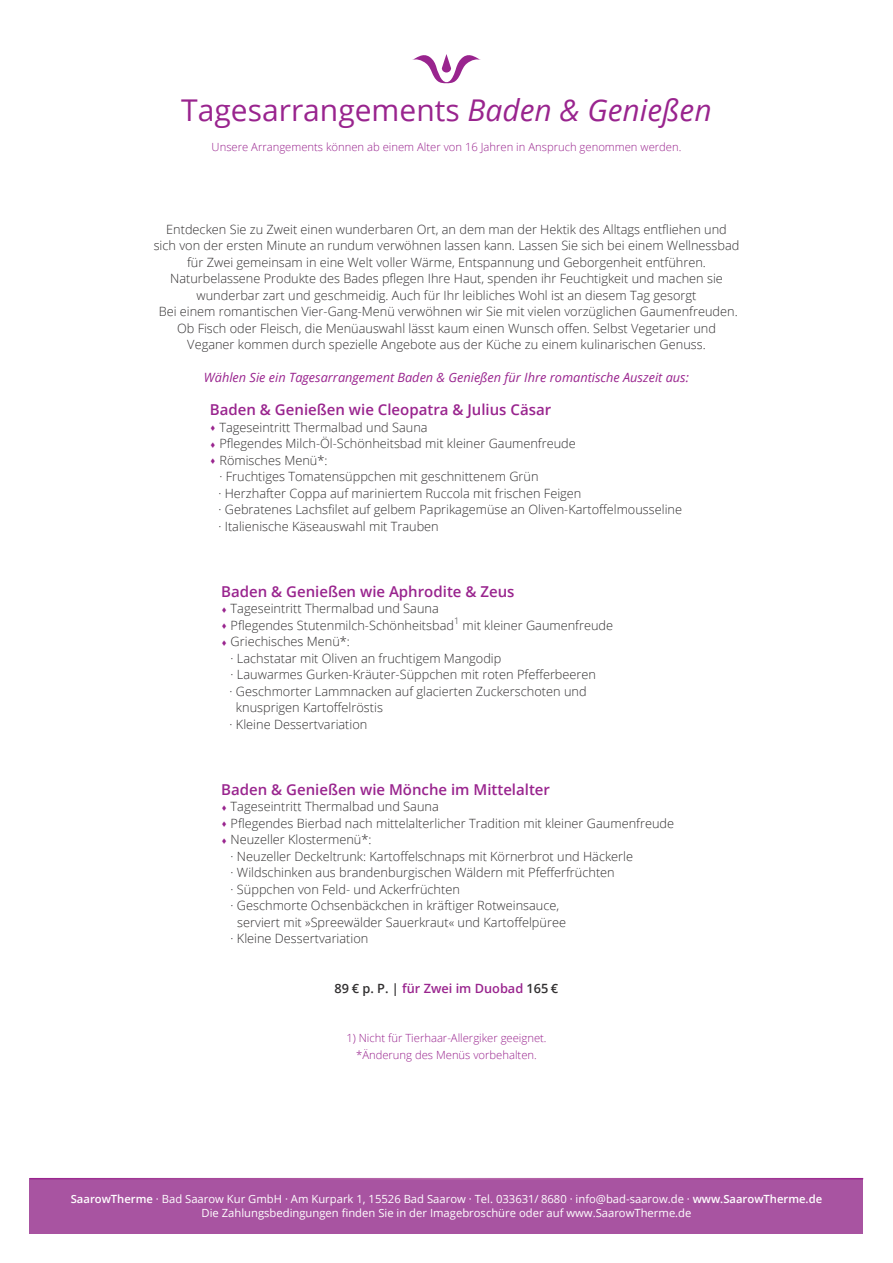
<style>
.page{position:relative;width:893px;height:1263px;background:#fff}
.page>*{position:absolute;margin:0;border:0;box-sizing:border-box;transform-origin:0 0}
.t1{font:30px "Open Sans";color:#99248e}
.t2{font:600 15px "Open Sans";color:#99248e}
.t3{font:300 12.75px/16.5px "Open Sans";color:#312f30}
.t4{font:italic 12.75px "Open Sans";color:#99248e}
.t5{font:600 12.75px "Open Sans";color:#99248e}
.t6{font:11.25px/13.5px "Open Sans";color:#fff;text-align:center}
.t7{font:300 11.25px/16.5px "Open Sans";color:#99248e;text-align:center}
.t8{font:300 9px "Open Sans";color:#312f30}
.s1{font-style:italic}
.s2{color:#99248e}
.s3{color:#312f30}
.s4{font-weight:600}
</style>
<div class="page">
<svg style="left:412px;top:54px;width:69px;height:29px"></svg>
<div style="left:30px;top:1178px;width:833px;height:55px;background:#a854a1"></div>
<hr style="left:30px;top:1178px;width:833px;height:1px;background:#fff">
<h1 class="t1" style="left:181px;top:90px;width:532px">Tagesarrangements <span class="s1">Baden &amp; Genießen</span></h1>
<p class="t7" style="left:212px;top:138px;width:471px">Unsere Arrangements können ab einem Alter von 16 Jahren in Anspruch genommen werden.</p>
<p class="t3" style="left:154px;top:220px;width:587px;text-align:center">Entdecken Sie zu Zweit einen wunderbaren Ort, an dem man der Hektik des Alltags entfliehen und sich von der ersten Minute an rundum verwöhnen lassen kann. Lassen Sie sich bei einem Wellnessbad für Zwei gemeinsam in eine Welt voller Wärme, Entspannung und Geborgenheit entführen.<br>Naturbelassene Produkte des Bades pflegen Ihre Haut, spenden ihr Feuchtigkeit und machen sie wunderbar zart und geschmeidig. Auch für Ihr leibliches Wohl ist an diesem Tag gesorgt<br>Bei einem romantischen Vier-Gang-Menü verwöhnen wir Sie mit vielen vorzüglichen Gaumenfreuden.<br>Ob Fisch oder Fleisch, die Menüauswahl lässt kaum einen Wunsch offen. Selbst Vegetarier und Veganer kommen durch spezielle Angebote aus der Küche zu einem kulinarischen Genuss.</p>
<p class="t4" style="left:204px;top:369px;width:486px">Wählen Sie ein Tagesarrangement Baden &amp; Genießen für Ihre romantische Auszeit aus:</p>
<p class="t2" style="left:210px;top:399px;width:343px">Baden &amp; Genießen wie Cleopatra &amp; Julius Cäsar</p>
<p class="t3" style="left:210px;top:418px;width:219px"><span class="s2">▲</span> Tageseintritt Thermalbad und Sauna</p>
<p class="t3" style="left:210px;top:435px;width:367px"><span class="s2">▲</span> Pflegendes Milch-Öl-Schönheitsbad mit kleiner Gaumenfreude</p>
<p class="t3" style="left:218px;top:451px;width:465px;text-indent:-9px"><span class="s2">▲</span> Römisches Menü*:<br>· Fruchtiges Tomatensüppchen mit geschnittenem Grün<br>· Herzhafter Coppa auf mariniertem Ruccola mit frischen Feigen<br>· Gebratenes Lachsfilet auf gelbem Paprikagemüse an Oliven-Kartoffelmousseline · Italienische Käseauswahl mit Trauben</p>
<p class="t2" style="left:221px;top:581px;width:295px">Baden &amp; Genießen wie Aphrodite &amp; Zeus</p>
<p class="t3" style="left:221px;top:600px;width:219px"><span class="s2">▲</span> Tageseintritt Thermalbad und Sauna</p>
<p class="t3" style="left:221px;top:616px;width:234px"><span class="s2">▲</span> Pflegendes Stutenmilch-Schönheitsbad</p>
<p class="t8" style="left:454px;top:614px;width:7px">1</p>
<p class="t3" style="left:463px;top:616px;width:152px">mit kleiner Gaumenfreude</p>
<p class="t3" style="left:221px;top:633px;width:130px"><span class="s2">▲</span> Griechisches Menü*:</p>
<p class="t3" style="left:231px;top:649px;width:272px">· Lachstatar mit Oliven an fruchtigem Mangodip</p>
<p class="t3" style="left:231px;top:666px;width:367px">· Lauwarmes Gurken-Kräuter-Süppchen mit roten Pfefferbeeren</p>
<p class="t3" style="left:230px;top:682px;width:358px">· Geschmorter Lammnacken auf glacierten Zuckerschoten und</p>
<p class="t3" style="left:236px;top:699px;width:148px">knusprigen Kartoffelröstis</p>
<p class="t3" style="left:230px;top:715px;width:139px">· Kleine Dessertvariation</p>
<p class="t2" style="left:221px;top:779px;width:330px">Baden &amp; Genießen wie Mönche im Mittelalter</p>
<p class="t3" style="left:221px;top:798px;width:219px"><span class="s2">▲</span> Tageseintritt Thermalbad und Sauna</p>
<p class="t3" style="left:221px;top:814px;width:454px"><span class="s2">▲</span> Pflegendes Bierbad nach mittelalterlicher Tradition mit kleiner Gaumenfreude</p>
<p class="t3" style="left:221px;top:831px;width:152px"><span class="s2">▲</span> Neuzeller Klostermenü*:</p>
<p class="t3" style="left:231px;top:847px;width:404px">· Neuzeller Deckeltrunk: Kartoffelschnaps mit Körnerbrot und Häckerle</p>
<p class="t3" style="left:231px;top:864px;width:386px">· Wildschinken aus brandenburgischen Wäldern mit Pfefferfrüchten</p>
<p class="t3" style="left:231px;top:880px;width:231px">· Süppchen von Feld- und Ackerfrüchten</p>
<p class="t3" style="left:231px;top:897px;width:330px">· Geschmorte Ochsenbäckchen in kräftiger Rotweinsauce,</p>
<p class="t3" style="left:237px;top:913px;width:330px">serviert mit »Spreewälder Sauerkraut« und Kartoffelpüree</p>
<p class="t3" style="left:231px;top:930px;width:139px">· Kleine Dessertvariation</p>
<p class="t5" style="left:335px;top:979px;width:225px"><span class="s3">89 € p. P. |</span> für Zwei im Duobad <span class="s3">165 €</span></p>
<p class="t7" style="left:346px;top:1029px;width:202px">1) Nicht für Tierhaar-Allergiker geeignet. *Änderung des Menüs vorbehalten.</p>
<p class="t6" style="left:71px;top:1192px;width:753px"><span class="s4">SaarowTherme</span> · Bad Saarow Kur GmbH · Am Kurpark 1, 15526 Bad Saarow · Tel. 033631/ 8680 · info@bad-saarow.de · <span class="s4">www.SaarowTherme.de<br></span>Die Zahlungsbedingungen finden Sie in der Imagebroschüre oder auf www.SaarowTherme.de</p>
</div>
